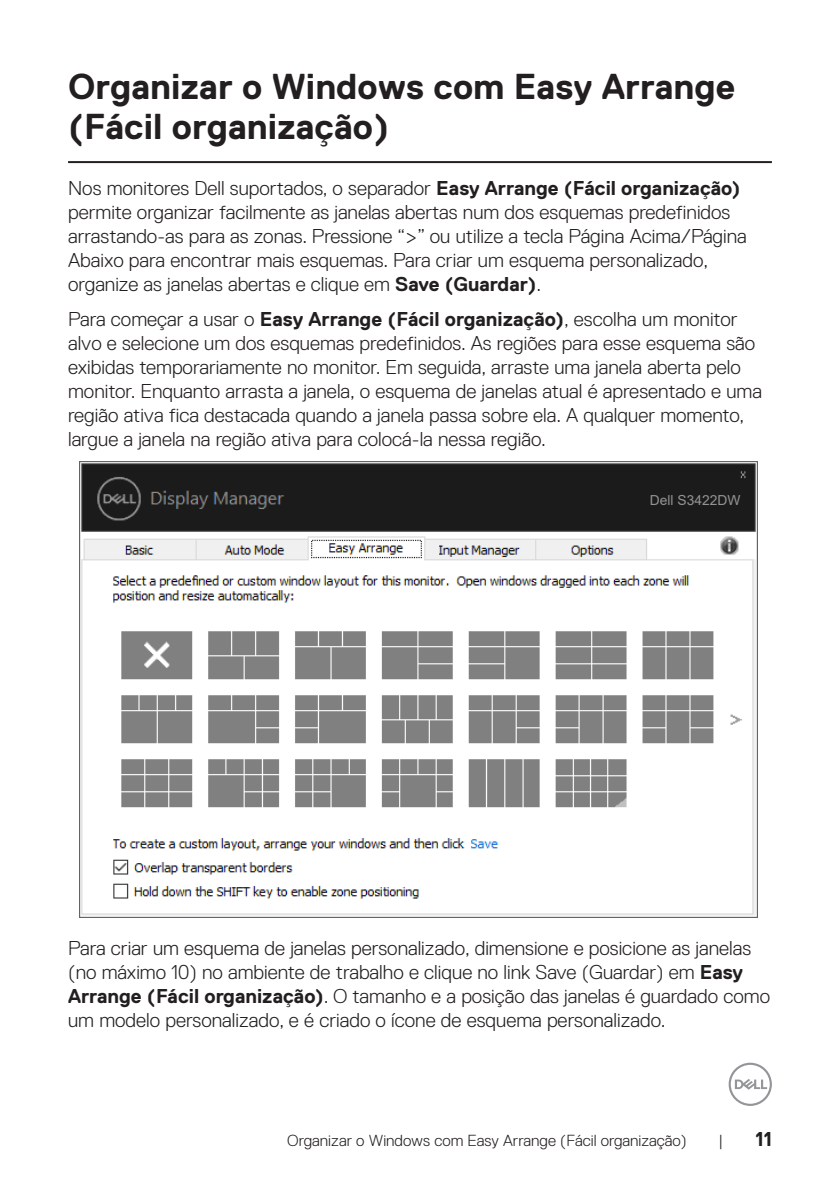
<style>
.page{position:relative;width:840px;height:1191px;background:#fff}
.page>*{position:absolute;margin:0;border:0;box-sizing:border-box;transform-origin:0 0}
.Head_1{font:700 36px/40px "Dell Replica";color:#231f20}
.Paragraph{font:300 20px/24px "Dell Replica";color:#231f20}
.t1{font:700 20px "Dell Replica";color:#231f20}
.t2{font:300 16px "Dell Replica";color:#231f20}
.t3{font:13.8px "Arial";color:#939393}
.s1{font-weight:700}
</style>
<div class="page">
<svg style="left:728px;top:1062px;width:43px;height:44px"></svg>
<hr style="left:68px;top:161px;width:703px;height:2px;background:#231f20">
<img style="left:79px;top:461px;width:678px;height:457px">
<div style="left:637px;top:490px;width:109px;height:20px;background:#1b1b1b"></div>
<p class="Head_1" style="left:68px;top:66px;width:668px">Organizar o Windows com Easy Arrange (Fácil organização)</p>
<p class="Paragraph" style="left:68px;top:176px;width:679px">Nos monitores Dell suportados, o separador <span class="s1">Easy Arrange (Fácil organização) </span>permite organizar facilmente as janelas abertas num dos esquemas predefinidos arrastando-as para as zonas. Pressione “&gt;” ou utilize a tecla Página Acima/Página Abaixo para encontrar mais esquemas. Para criar um esquema personalizado, organize as janelas abertas e clique em <span class="s1">Save (Guardar)</span>.</p>
<p class="Paragraph" style="left:68px;top:307px;width:695px">Para começar a usar o <span class="s1">Easy Arrange (Fácil organização)</span>, escolha um monitor alvo e selecione um dos esquemas predefinidos. As regiões para esse esquema são exibidas temporariamente no monitor. Em seguida, arraste uma janela aberta pelo monitor. Enquanto arrasta a janela, o esquema de janelas atual é apresentado e uma região ativa fica destacada quando a janela passa sobre ela. A qualquer momento, largue a janela na região ativa para colocá-la nessa região.</p>
<p class="t3" style="left:649px;top:490px;width:92px">Dell S3422DW</p>
<p class="Paragraph" style="left:68px;top:936px;width:703px">Para criar um esquema de janelas personalizado, dimensione e posicione as janelas (no máximo 10) no ambiente de trabalho e clique no link Save (Guardar) em <span class="s1">Easy Arrange (Fácil organização)</span>. O tamanho e a posição das janelas é guardado como um modelo personalizado, e é criado o ícone de esquema personalizado.</p>
<p class="t2" style="left:287px;top:1131px;width:400px">Organizar o Windows com Easy Arrange (Fácil organização)</p>
<p class="t2" style="left:718px;top:1131px;width:6px">|</p>
<p class="t1" style="left:755px;top:1127px;width:18px">11</p>
</div>
